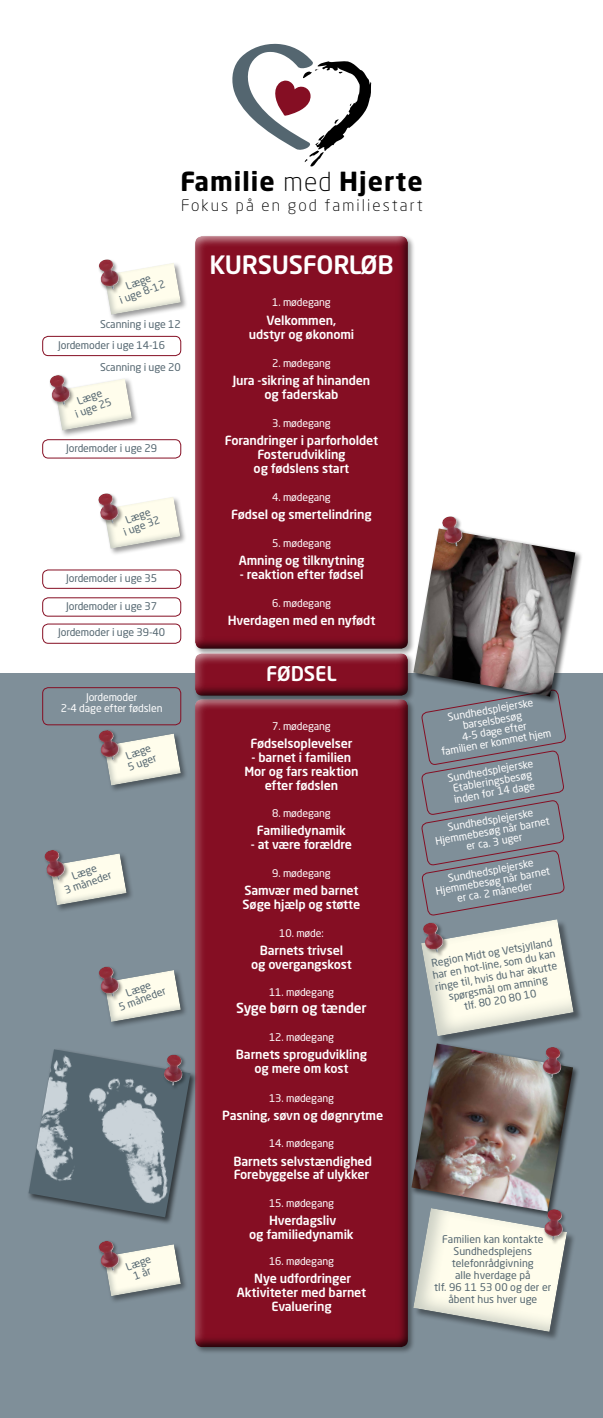
<style>
.page{position:relative;width:603px;height:1418px;background:#fff}
.page>*{position:absolute;margin:0;border:0;box-sizing:border-box;transform-origin:0 0}
.t1{font:700 26px "Neo Sans Std";letter-spacing:.04em;color:#000}
.t2{font:500 25px "Neo Sans Std";letter-spacing:-.01em;color:#fff}
.t3{font:500 20px "Neo Sans Std";letter-spacing:-.01em;color:#fff}
.t4{font:300 16px "Neo Sans Std";letter-spacing:.13em;color:#000}
.t5{font:500 13.75px "Neo Sans Std";letter-spacing:-.01em;color:#fff}
.t6{font:500 12.5px/13.8px "Neo Sans Std";letter-spacing:-.01em;color:#fff;text-align:center}
.t7{font:500 12.5px "Neo Sans Std";letter-spacing:-.03em;color:#fff}
.t8{font:10.5px/11px "Neo Sans Std";letter-spacing:-.01em;color:#fff;text-align:center}
.t9{font:10.5px/12px "Neo Sans Std";letter-spacing:-.01em;color:#546670;text-align:center}
.s1{font-weight:300}
</style>
<div class="page">
<div style="left:0;top:673px;width:602px;height:744px;background:#7f8f99"></div>
<div style="left:193px;top:697px;width:222px;height:657px;background:#000;opacity:.4"></div>
<div style="left:195px;top:699px;width:213px;height:648px;background:#000;opacity:.75"></div>
<svg style="left:232px;top:44px;width:139px;height:122px"></svg>
<div style="left:193px;top:234px;width:222px;height:422px;background:#000;opacity:.4"></div>
<div style="left:195px;top:236px;width:213px;height:413px;background:#000;opacity:.75"></div>
<div style="left:193px;top:651px;width:222px;height:52px;background:#000;opacity:.4"></div>
<div style="left:195px;top:653px;width:213px;height:43px;background:#000;opacity:.75"></div>
<div style="left:43px;top:336px;width:138px;height:20px;border:1px solid #850e23;border-radius:6px"></div>
<div style="left:43px;top:687px;width:138px;height:38px;border:1px solid #850e23;border-radius:6px"></div>
<div style="left:43px;top:439px;width:138px;height:19px;border:1px solid #850e23;border-radius:6px"></div>
<div style="left:43px;top:570px;width:138px;height:18px;border:1px solid #850e23;border-radius:6px"></div>
<div style="left:43px;top:597px;width:138px;height:19px;border:1px solid #850e23;border-radius:6px"></div>
<div style="left:43px;top:624px;width:138px;height:19px;border:1px solid #850e23;border-radius:6px"></div>
<div style="left:54px;top:377px;width:85px;height:61px;background:#000;opacity:.4"></div>
<svg style="left:49px;top:375px;width:83px;height:56px"></svg>
<div style="left:410px;top:1042px;width:170px;height:176px;background:#000;opacity:.6"></div>
<img style="left:411px;top:1043px;width:161px;height:168px">
<div style="left:541px;top:1045px;width:25px;height:38px;background:#000;opacity:.4"></div>
<svg style="left:539px;top:1045px;width:27px;height:36px"></svg>
<div style="left:413px;top:1208px;width:163px;height:133px;background:#000;opacity:.4"></div>
<svg style="left:412px;top:1206px;width:155px;height:125px"></svg>
<div style="left:27px;top:1047px;width:171px;height:177px;background:#000;opacity:.6"></div>
<svg style="left:29px;top:1049px;width:161px;height:168px"></svg>
<div style="left:421px;top:919px;width:161px;height:126px;background:#000;opacity:.4"></div>
<div style="left:103px;top:261px;width:85px;height:61px;background:#000;opacity:.4"></div>
<svg style="left:98px;top:259px;width:83px;height:56px"></svg>
<div style="left:102px;top:495px;width:86px;height:61px;background:#000;opacity:.4"></div>
<svg style="left:98px;top:493px;width:83px;height:56px"></svg>
<div style="left:103px;top:732px;width:85px;height:61px;background:#000;opacity:.4"></div>
<svg style="left:98px;top:730px;width:83px;height:56px"></svg>
<div style="left:49px;top:852px;width:85px;height:60px;background:#000;opacity:.4"></div>
<svg style="left:44px;top:850px;width:83px;height:55px"></svg>
<div style="left:103px;top:968px;width:85px;height:61px;background:#000;opacity:.4"></div>
<svg style="left:99px;top:966px;width:82px;height:56px"></svg>
<div style="left:103px;top:1242px;width:85px;height:61px;background:#000;opacity:.4"></div>
<svg style="left:98px;top:1241px;width:83px;height:55px"></svg>
<svg style="left:421px;top:704px;width:152px;height:332px"></svg>
<div style="left:412px;top:527px;width:170px;height:177px;background:#000;opacity:.6"></div>
<img style="left:413px;top:528px;width:162px;height:168px">
<div style="left:441px;top:515px;width:26px;height:36px;background:#000;opacity:.4"></div>
<svg style="left:439px;top:515px;width:27px;height:35px"></svg>
<h1 class="t1" style="left:180px;top:165px;width:244px">Familie <span class="s1">med</span> Hjerte</h1>
<p class="t4" style="left:181px;top:196px;width:243px">Fokus på en god familiestart</p>
<p class="t9" style="left:114px;top:284px;width:49px;line-height:11px;rotate:-20deg">Læge<br>i uge 8-12</p>
<p class="t9" style="left:100px;top:318px;width:82px">Scanning i uge 12</p>
<p class="t9" style="left:100px;top:361px;width:82px">Scanning i uge 20</p>
<p class="t9" style="left:58px;top:338px;width:108px">Jordemoder i uge 14-16</p>
<p class="t9" style="left:70px;top:398px;width:39px;line-height:11px;rotate:-20deg">Læge<br>i uge 25</p>
<p class="t9" style="left:66px;top:442px;width:92px">Jordemoder i uge 29</p>
<p class="t9" style="left:118px;top:516px;width:39px;line-height:11px;rotate:-20deg">Læge<br>i uge 32</p>
<p class="t9" style="left:66px;top:572px;width:92px">Jordemoder i uge 35</p>
<p class="t9" style="left:66px;top:600px;width:92px">Jordemoder i uge 37</p>
<p class="t9" style="left:58px;top:626px;width:108px">Jordemoder i uge 39-40</p>
<p class="t8" style="left:61px;top:691px;width:103px">Jordemoder<br>2-4 dage efter fødslen</p>
<p class="t9" style="left:122px;top:752px;width:31px;line-height:11px;text-align:left;rotate:-20deg">Læge<br>5 uger</p>
<p class="t9" style="left:59px;top:875px;width:51px;line-height:11px;rotate:-20deg">Læge<br>3 måneder</p>
<p class="t9" style="left:113px;top:991px;width:51px;line-height:11px;rotate:-20deg">Læge<br>5 måneder</p>
<p class="t9" style="left:124px;top:1261px;width:27px;line-height:11px;rotate:-20deg">Læge<br>1 år</p>
<h2 class="t2" style="left:209px;top:249px;width:186px">KURSUSFORLØB</h2>
<p class="t8" style="left:272px;top:296px;width:60px">1. mødegang</p>
<p class="t6" style="left:249px;top:313px;width:107px">Velkommen, udstyr og økonomi</p>
<p class="t8" style="left:272px;top:357px;width:60px">2. mødegang</p>
<p class="t6" style="left:232px;top:373px;width:139px">Jura -sikring af hinanden og faderskab</p>
<p class="t8" style="left:272px;top:417px;width:60px">3. mødegang</p>
<p class="t6" style="left:225px;top:433px;width:155px">Forandringer i parforholdet<br>Fosterudvikling<br>og fødslens start</p>
<p class="t8" style="left:272px;top:491px;width:60px">4. mødegang</p>
<p class="t6" style="left:231px;top:507px;width:142px">Fødsel og smertelindring</p>
<p class="t8" style="left:272px;top:537px;width:60px">5. mødegang</p>
<p class="t6" style="left:239px;top:553px;width:127px">Amning og tilknytning</p>
<p class="t6" style="left:240px;top:567px;width:125px">- reaktion efter fødsel</p>
<p class="t8" style="left:272px;top:597px;width:60px">6. mødegang</p>
<p class="t6" style="left:228px;top:613px;width:149px">Hverdagen med en nyfødt</p>
<h3 class="t3" style="left:266px;top:661px;width:72px">FØDSEL</h3>
<p class="t8" style="left:272px;top:720px;width:60px">7. mødegang</p>
<p class="t6" style="left:250px;top:736px;width:103px">Fødselsoplevelser</p>
<p class="t6" style="left:244px;top:750px;width:116px">- barnet i familien<br>Mor og fars reaktion efter fødslen</p>
<p class="t8" style="left:272px;top:807px;width:60px">8. mødegang</p>
<p class="t6" style="left:257px;top:823px;width:91px">Familiedynamik</p>
<p class="t7" style="left:251px;top:836px;width:103px">- at være forældre</p>
<p class="t8" style="left:272px;top:867px;width:60px">9. mødegang</p>
<p class="t6" style="left:242px;top:883px;width:119px;text-align:left">Samvær med barnet<br>Søge hjælp og støtte</p>
<p class="t8" style="left:279px;top:927px;width:46px">10. møde:</p>
<p class="t6" style="left:251px;top:943px;width:102px">Barnets trivsel og overgangskost</p>
<p class="t8" style="left:269px;top:986px;width:66px">11. mødegang</p>
<p class="t5" style="left:236px;top:999px;width:132px">Syge børn og tænder</p>
<p class="t8" style="left:269px;top:1031px;width:66px">12. mødegang</p>
<p class="t6" style="left:236px;top:1047px;width:132px">Barnets sprogudvikling og mere om kost</p>
<p class="t8" style="left:269px;top:1092px;width:66px">13. mødegang</p>
<p class="t6" style="left:222px;top:1108px;width:162px">Pasning, søvn og døgnrytme</p>
<p class="t8" style="left:269px;top:1137px;width:66px">14. mødegang</p>
<p class="t6" style="left:233px;top:1153px;width:140px;text-align:left">Barnets selvstændighed<br>Forebyggelse af ulykker</p>
<p class="t8" style="left:269px;top:1197px;width:66px">15. mødegang</p>
<p class="t6" style="left:249px;top:1213px;width:106px">Hverdagsliv<br>og familiedynamik</p>
<p class="t8" style="left:269px;top:1255px;width:66px">16. mødegang</p>
<p class="t6" style="left:237px;top:1271px;width:131px">Nye udfordringer<br>Aktiviteter med barnet<br>Evaluering</p>
<p class="t8" style="left:434px;top:713px;width:113px;rotate:-10deg">Sundhedsplejerske barselsbesøg<br>4-5 dage efter<br>familien er kommet hjem</p>
<p class="t8" style="left:446px;top:772px;width:88px;text-align:left;rotate:-10deg">Sundhedsplejerske<br>Etableringsbesøg inden for 14 dage</p>
<p class="t8" style="left:432px;top:824px;width:117px;rotate:-10deg">Sundhedsplejerske<br>Hjemmebesøg når barnet er ca. 3 uger</p>
<p class="t8" style="left:432px;top:874px;width:117px;rotate:-10deg">Sundhedsplejerske<br>Hjemmebesøg når barnet er ca. 2 måneder</p>
<p class="t9" style="left:429px;top:957px;width:126px;rotate:-10deg">Region Midt og Vetsjylland har en hot-line, som du kan ringe til, hvis du har akutte spørgsmål om amning<br>tlf. 80 20 80 10</p>
<p class="t9" style="left:434px;top:1233px;width:119px">Familien kan kontakte<br>Sundhedsplejens telefonrådgivning<br>alle hverdage på<br>tlf. 96 11 53 00 og der er åbent hus hver uge</p>
</div>
